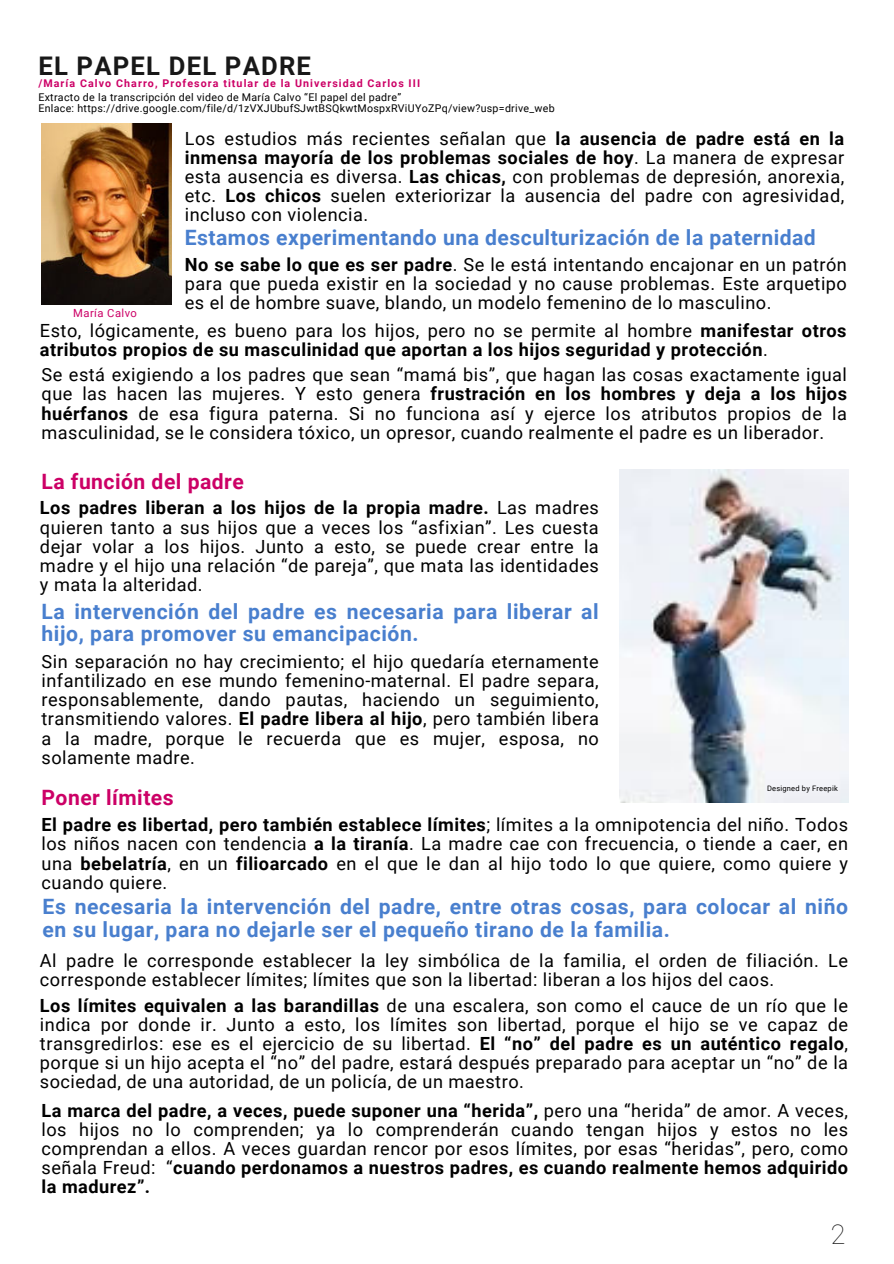
<style>
.page{position:relative;width:894px;height:1264px;background:#fff}
.page>*{position:absolute;margin:0;border:0;box-sizing:border-box;transform-origin:0 0}
.t1{font:100 27px "Roboto Mono";color:#181818}
.t2{font:700 25.65px "Roboto";letter-spacing:.045em;color:#181818}
.t3{font:700 21.15px/22.5px "Roboto";letter-spacing:.025em;color:#497fce}
.t4{font:700 21.15px "Roboto";letter-spacing:.02em;color:#c06}
.t5{font:18.15px/19px "Roboto";letter-spacing:.025em;color:#000;text-align:justify}
.t6{font:700 18.15px/19.2px "Roboto";letter-spacing:.025em;color:#000}
.t7{font:11.25px "Roboto";letter-spacing:.04em;color:#c06}
.t8{font:10.65px/11.6px "Roboto";letter-spacing:.025em;color:#000}
.t9{font:700 10.65px "Roboto";letter-spacing:.1em;color:#c06}
.t10{font:7.5px "Roboto";letter-spacing:.025em;color:#000}
.s1{font-weight:700}
.s2{font-weight:400}
</style>
<div class="page">
<img style="left:41px;top:123px;width:130px;height:182px">
<img style="left:619px;top:469px;width:229px;height:333px">
<h2 class="t2" style="left:38px;top:48px;width:274px">EL PAPEL DEL PADRE</h2>
<p class="t9" style="left:38px;top:75px;width:383px">/María Calvo Charro, Profesora titular de la Universidad Carlos III</p>
<p class="t8" style="left:38px;top:91px;width:517px">Extracto de la transcripción del video de María Calvo “El papel del padre”<br>Enlace: https://drive.google.com/file/d/1zVXJUbufSJwtBSQkwtMospxRViUYoZPq/view?usp=drive_web</p>
<p class="t5" style="left:185px;top:128px;width:660px">Los estudios más recientes señalan que <span class="s1">la ausencia de padre está en la inmensa mayoría de los problemas sociales de hoy</span>. La manera de expresar esta ausencia es diversa. <span class="s1">Las chicas,</span> con problemas de depresión, anorexia, etc. <span class="s1">Los chicos</span> suelen exteriorizar la ausencia del padre con agresividad, incluso con violencia.</p>
<p class="t7" style="left:73px;top:305px;width:65px">María Calvo</p>
<p class="t3" style="left:185px;top:225px;width:632px">Estamos experimentando una desculturización de la paternidad</p>
<p class="t5" style="left:185px;top:254px;width:663px"><span class="s1">No se sabe lo que es ser padre</span>. Se le está intentando encajonar en un patrón para que pueda existir en la sociedad y no cause problemas. Este arquetipo es el de hombre suave, blando, un modelo femenino de lo masculino.</p>
<p class="t6" style="left:40px;top:320px;width:807px"><span class="s2">Esto, lógicamente, es bueno para los hijos, pero no se permite al hombre</span> manifestar otros atributos propios de su masculinidad que aportan a los hijos seguridad y protección<span class="s2">.</span></p>
<p class="t5" style="left:41px;top:364px;width:806px">Se está exigiendo a los padres que sean “mamá bis”, que hagan las cosas exactamente igual que las hacen las mujeres. Y esto genera <span class="s1">frustración en los hombres y deja a los hijos huérfanos</span> de esa figura paterna. Si no funciona así y ejerce los atributos propios de la masculinidad, se le considera tóxico, un opresor, cuando realmente el padre es un liberador.</p>
<p class="t4" style="left:41px;top:466px;width:204px">La función del padre</p>
<p class="t5" style="left:40px;top:498px;width:560px"><span class="s1">Los padres liberan a los hijos de la propia madre.</span> Las madres quieren tanto a sus hijos que a veces los “asfixian”. Les cuesta dejar volar a los hijos. Junto a esto, se puede crear entre la madre y el hijo una relación “de pareja”, que mata las identidades y mata la alteridad.</p>
<p class="t3" style="left:41px;top:599px;width:558px">La intervención del padre es necesaria para liberar al hijo, para promover su emancipación.</p>
<p class="t5" style="left:41px;top:651px;width:558px">Sin separación no hay crecimiento; el hijo quedaría eternamente infantilizado en ese mundo femenino-maternal. El padre separa, responsablemente, dando pautas, haciendo un seguimiento, transmitiendo valores. <span class="s1">El padre libera al hijo</span>, pero también libera a la madre, porque le recuerda que es mujer, esposa, no solamente madre.</p>
<p class="t4" style="left:41px;top:783px;width:134px">Poner límites</p>
<p class="t10" style="left:766px;top:783px;width:72px">Designed by Freepik</p>
<p class="t5" style="left:41px;top:814px;width:807px"><span class="s1">El padre es libertad, pero también establece límites</span>; límites a la omnipotencia del niño. Todos los niños nacen con tendencia <span class="s1">a la tiranía</span>. La madre cae con frecuencia, o tiende a caer, en una <span class="s1">bebelatría</span>, en un <span class="s1">filioarcado</span> en el que le dan al hijo todo lo que quiere, como quiere y cuando quiere.</p>
<p class="t3" style="left:43px;top:894px;width:806px">Es necesaria la intervención del padre, entre otras cosas, para colocar al niño en su lugar, para no dejarle ser el pequeño tirano de la familia.</p>
<p class="t5" style="left:40px;top:950px;width:809px">Al padre le corresponde establecer la ley simbólica de la familia, el orden de filiación. Le corresponde establecer límites; límites que son la libertad: liberan a los hijos del caos.</p>
<p class="t5" style="left:40px;top:994px;width:809px"><span class="s1">Los límites equivalen a las barandillas</span> de una escalera, son como el cauce de un río que le indica por donde ir. Junto a esto, los límites son libertad, porque el hijo se ve capaz de transgredirlos: ese es el ejercicio de su libertad. <span class="s1">El “no” del padre es un auténtico regalo</span>, porque si un hijo acepta el “no” del padre, estará después preparado para aceptar un “no” de la sociedad, de una autoridad, de un policía, de un maestro.</p>
<p class="t5" style="left:41px;top:1100px;width:807px"><span class="s1">La marca del padre, a veces, puede suponer una “herida”,</span> pero una “herida” de amor. A veces, los hijos no lo comprenden; ya lo comprenderán cuando tengan hijos y estos no les comprendan a ellos. A veces guardan rencor por esos límites, por esas “heridas”, pero, como señala Freud: “<span class="s1">cuando perdonamos a nuestros padres, es cuando realmente hemos adquirido la madurez”.</span></p>
<h1 class="t1" style="left:830px;top:1215px;width:18px">2</h1>
</div>
